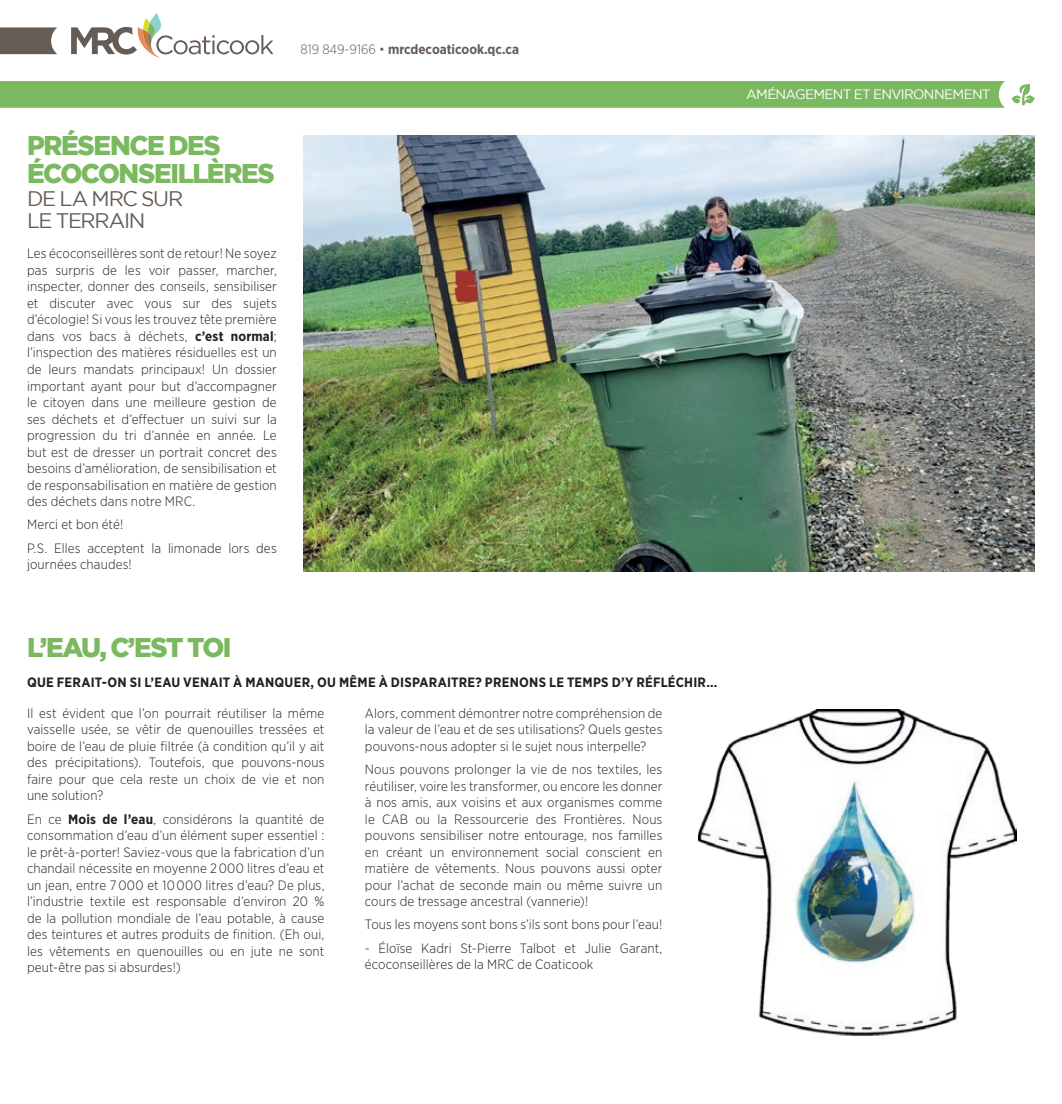
<style>
.page{position:relative;width:1062px;height:1104px;background:#fff}
.page>*{position:absolute;margin:0;border:0;box-sizing:border-box;transform-origin:0 0}
.t1{font:900 27px/28.5px "Gotham";letter-spacing:-.055em;color:#7bb960}
.t2{font:21px/22.5px "Gotham";letter-spacing:-.06em;color:#655c56}
.t3{font:300 13.5px/16.5px "Gotham Narrow";letter-spacing:.01em;color:#231f20;text-align:justify}
.t4{font:700 13.5px "Gotham Narrow";letter-spacing:.02em;color:#231f20}
.t5{font:700 13.5px "Gotham Narrow";color:#655c56}
.t6{font:13.5px "Gotham";letter-spacing:-.05em;color:#fff}
.s1{font-weight:300}
.s2{font-weight:700}
</style>
<div class="page">
<svg style="left:71px;top:13px;width:202px;height:45px"></svg>
<svg style="left:0;top:27px;width:57px;height:27px;background:#726964"></svg>
<img style="left:304px;top:135px;width:731px;height:436px">
<svg style="left:0;top:81px;width:1005px;height:27px;background:#7cb962"></svg>
<svg style="left:1011px;top:83px;width:24px;height:22px"></svg>
<img style="left:699px;top:709px;width:318px;height:327px">
<p class="t5" style="left:300px;top:41px;width:220px"><span class="s1">819 849-9166 •</span> mrcdecoaticook.qc.ca</p>
<h1 class="t1" style="left:27px;top:130px;width:249px">PRÉSENCE DES<br>ÉCOCONSEILLÈRES</h1>
<h2 class="t2" style="left:27px;top:187px;width:158px">DE LA MRC SUR<br>LE TERRAIN</h2>
<p class="t3" style="left:27px;top:245px;width:251px">Les écoconseillères sont de retour! Ne soyez pas surpris de les voir passer, marcher, inspecter, donner des conseils, sensibiliser et discuter avec vous sur des sujets d’écologie! Si vous les trouvez tête première dans vos bacs à déchets, <span class="s2">c’est normal</span>; l’inspection des matières résiduelles est un de leurs mandats principaux! Un dossier important ayant pour but d’accompagner le citoyen dans une meilleure gestion de ses déchets et d’effectuer un suivi sur la progression du tri d’année en année. Le but est de dresser un portrait concret des besoins d’amélioration, de sensibilisation et de responsabilisation en matière de gestion des déchets dans notre MRC.</p>
<p class="t3" style="left:27px;top:512px;width:251px;line-height:23.2px">Merci et bon été!<br>P.S. Elles acceptent la limonade lors des</p>
<p class="t3" style="left:27px;top:555px;width:106px">journées chaudes!</p>
<h1 class="t1" style="left:27px;top:632px;width:206px">L’EAU, C’EST TOI</h1>
<p class="t4" style="left:27px;top:673px;width:692px">QUE FERAIT-ON SI L’EAU VENAIT À MANQUER, OU MÊME À DISPARAITRE? PRENONS LE TEMPS D’Y RÉFLÉCHIR…</p>
<p class="t3" style="left:27px;top:704px;width:299px">Il est évident que l’on pourrait réutiliser la même vaisselle usée, se vêtir de quenouilles tressées et boire de l’eau de pluie filtrée (à condition qu’il y ait des précipitations). Toutefois, que pouvons-nous faire pour que cela reste un choix de vie et non une solution?</p>
<p class="t3" style="left:27px;top:810px;width:299px">En ce <span class="s2">Mois de l’eau</span>, considérons la quantité de consommation d’eau d’un élément super essentiel : le prêt-à-porter! Saviez-vous que la fabrication d’un chandail nécessite en moyenne 2 000 litres d’eau et un jean, entre 7 000 et 10 000 litres d’eau? De plus, l’industrie textile est responsable d’environ 20 % de la pollution mondiale de l’eau potable, à cause des teintures et autres produits de finition. (Eh oui, les vêtements en quenouilles ou en jute ne sont peut-être pas si absurdes!)</p>
<p class="t3" style="left:365px;top:704px;width:299px">Alors, comment démontrer notre compréhension de la valeur de l’eau et de ses utilisations? Quels gestes pouvons-nous adopter si le sujet nous interpelle?</p>
<p class="t3" style="left:365px;top:760px;width:299px">Nous pouvons prolonger la vie de nos textiles, les réutiliser, voire les transformer, ou encore les donner à nos amis, aux voisins et aux organismes comme le CAB ou la Ressourcerie des Frontières. Nous pouvons sensibiliser notre entourage, nos familles en créant un environnement social conscient en matière de vêtements. Nous pouvons aussi opter pour l’achat de seconde main ou même suivre un cours de tressage ancestral (vannerie)!</p>
<p class="t3" style="left:365px;top:915px;width:299px">Tous les moyens sont bons s’ils sont bons pour l’eau!</p>
<p class="t3" style="left:365px;top:939px;width:299px">- Éloïse Kadri St-Pierre Talbot et Julie Garant, écoconseillères de la MRC de Coaticook</p>
<p class="t6" style="left:746px;top:87px;width:246px">AMÉNAGEMENT ET ENVIRONNEMENT</p>
</div>
